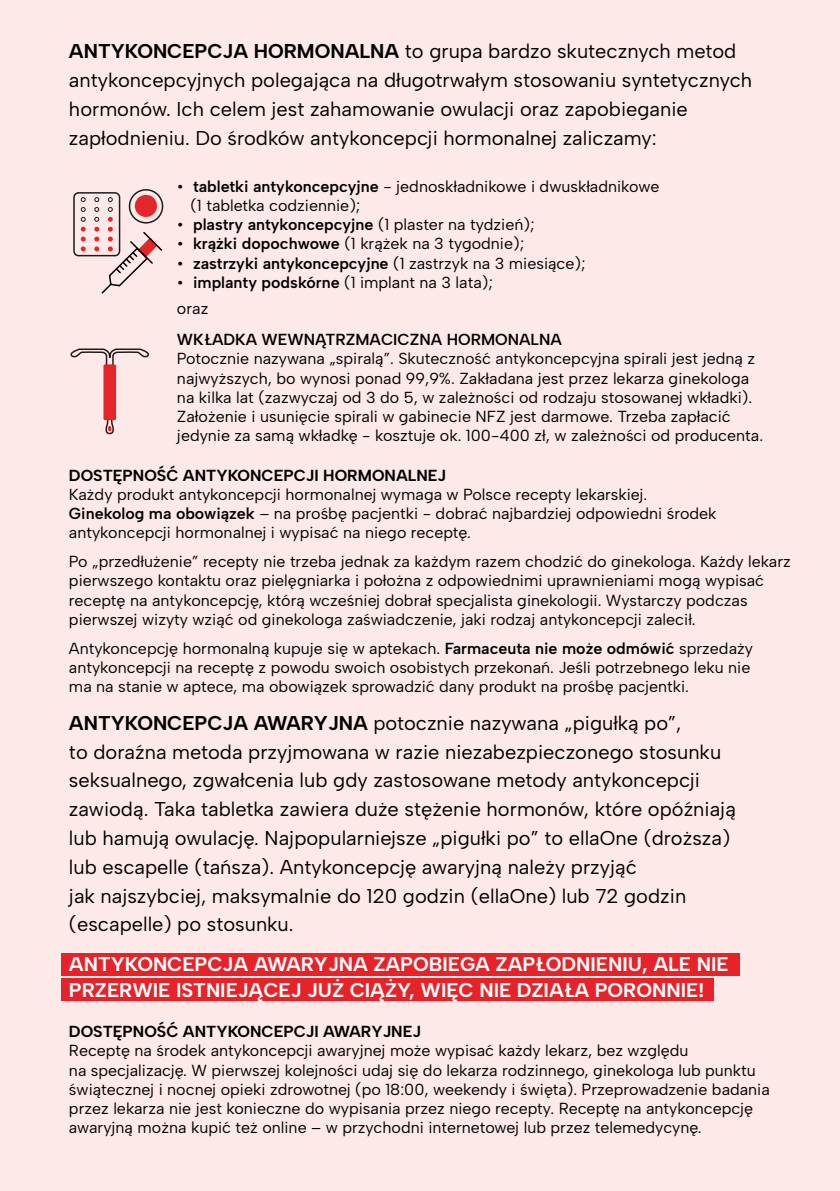
<style>
.page{position:relative;width:840px;height:1191px;background:#fff}
.page>*{position:absolute;margin:0;border:0;box-sizing:border-box;transform-origin:0 0}
.t1{font:20px/28.8px "Albert Sans";color:#000}
.t2{font:700 20px/26px "Albert Sans";color:#fff}
.t3{font:16px/19.2px "Albert Sans";color:#000}
.t4{font:600 16px "Albert Sans";color:#000}
.t5{font:700 16px "Albert Sans";color:#000}
.s1{font-weight:700}
.s2{font-weight:600}
.s3{font-weight:400}
</style>
<div class="page">
<div style="left:0;top:0;width:839px;height:1191px;background:#fde9e7"></div>
<div style="left:61px;top:977px;width:652px;height:23px;background:#e52329"></div>
<div style="left:61px;top:952px;width:678px;height:23px;background:#e52329"></div>
<svg style="left:70px;top:348px;width:80px;height:87px"></svg>
<div style="left:103px;top:364px;width:13px;height:56px;background:#e32629;border-radius:2px"></div>
<svg style="left:81px;top:197px;width:5px;height:54px"></svg>
<div style="left:73px;top:192px;width:47px;height:64px;border:2px solid #1c1c1c;border-radius:5px"></div>
<div style="left:129px;top:189px;width:34px;height:34px;border:2px solid #1c1c1c;border-radius:50%"></div>
<svg style="left:135px;top:195px;width:22px;height:22px"></svg>
<svg style="left:94px;top:197px;width:69px;height:97px"></svg>
<p class="t1" style="left:69px;top:37px;width:684px"><span class="s1">ANTYKONCEPCJA HORMONALNA</span> to grupa bardzo skutecznych metod antykoncepcyjnych polegająca na długotrwałym stosowaniu syntetycznych hormonów. Ich celem jest zahamowanie owulacji oraz zapobieganie zapłodnieniu. Do środków antykoncepcji hormonalnej zaliczamy:</p>
<p class="t3" style="left:190px;top:177px;width:470px;text-indent:-13px">• <span class="s2">tabletki antykoncepcyjne</span> - jednoskładnikowe i dwuskładnikowe (1 tabletka codziennie);</p>
<p class="t4" style="left:177px;top:215px;width:359px"><span class="s3">•</span> plastry antykoncepcyjne <span class="s3">(1 plaster na tydzień);</span></p>
<p class="t3" style="left:177px;top:234px;width:348px">• <span class="s2">krążki dopochwowe</span> (1 krążek na 3 tygodnie);</p>
<p class="t3" style="left:177px;top:253px;width:410px">• <span class="s2">zastrzyki antykoncepcyjne</span> (1 zastrzyk na 3 miesiące);</p>
<p class="t3" style="left:177px;top:269px;width:317px;line-height:26px">• <span class="s2">implanty podskórne</span> (1 implant na 3 lata); oraz</p>
<p class="t4" style="left:177px;top:330px;width:386px">WKŁADKA WEWNĄTRZMACICZNA HORMONALNA</p>
<p class="t3" style="left:177px;top:349px;width:587px">Potocznie nazywana „spiralą”. Skuteczność antykoncepcyjna spirali jest jedną z najwyższych, bo wynosi ponad 99,9%. Zakładana jest przez lekarza ginekologa na kilka lat (zazwyczaj od 3 do 5, w zależności od rodzaju stosowanej wkładki).<br>Założenie i usunięcie spirali w gabinecie NFZ jest darmowe. Trzeba zapłacić jedynie za samą wkładkę - kosztuje ok. 100-400 zł, w zależności od producenta.</p>
<p class="t5" style="left:69px;top:465px;width:378px">DOSTĘPNOŚĆ ANTYKONCEPCJI HORMONALNEJ</p>
<p class="t3" style="left:69px;top:485px;width:648px">Każdy produkt antykoncepcji hormonalnej wymaga w Polsce recepty lekarskiej.<br><span class="s2">Ginekolog ma obowiązek</span> – na prośbę pacjentki - dobrać najbardziej odpowiedni środek antykoncepcji hormonalnej i wypisać na niego receptę.</p>
<p class="t3" style="left:69px;top:552px;width:722px">Po „przedłużenie” recepty nie trzeba jednak za każdym razem chodzić do ginekologa. Każdy lekarz pierwszego kontaktu oraz pielęgniarka i położna z odpowiednimi uprawnieniami mogą wypisać receptę na antykoncepcję, którą wcześniej dobrał specjalista ginekologii. Wystarczy podczas pierwszej wizyty wziąć od ginekologa zaświadczenie, jaki rodzaj antykoncepcji zalecił.</p>
<p class="t3" style="left:69px;top:638px;width:685px">Antykoncepcję hormonalną kupuje się w aptekach. <span class="s2">Farmaceuta nie może odmówić</span> sprzedaży antykoncepcji na receptę z powodu swoich osobistych przekonań. Jeśli potrzebnego leku nie ma na stanie w aptece, ma obowiązek sprowadzić dany produkt na prośbę pacjentki.</p>
<p class="t1" style="left:69px;top:708px;width:668px"><span class="s1">ANTYKONCEPCJA AWARYJNA</span> potocznie nazywana „pigułką po”,<br>to doraźna metoda przyjmowana w razie niezabezpieczonego stosunku seksualnego, zgwałcenia lub gdy zastosowane metody antykoncepcji zawiodą. Taka tabletka zawiera duże stężenie hormonów, które opóźniają lub hamują owulację. Najpopularniejsze „pigułki po” to ellaOne (droższa) lub escapelle (tańsza). Antykoncepcję awaryjną należy przyjąć<br>jak najszybciej, maksymalnie do 120 godzin (ellaOne) lub 72 godzin (escapelle) po stosunku.</p>
<p class="t2" style="left:69px;top:951px;width:660px">ANTYKONCEPCJA AWARYJNA ZAPOBIEGA ZAPŁODNIENIU, ALE NIE<br>PRZERWIE ISTNIEJĄCEJ JUŻ CIĄŻY, WIĘC NIE DZIAŁA PORONNIE!</p>
<p class="t5" style="left:69px;top:1021px;width:353px">DOSTĘPNOŚĆ ANTYKONCEPCJI AWARYJNEJ</p>
<p class="t3" style="left:69px;top:1041px;width:702px">Receptę na środek antykoncepcji awaryjnej może wypisać każdy lekarz, bez względu<br>na specjalizację. W pierwszej kolejności udaj się do lekarza rodzinnego, ginekologa lub punktu świątecznej i nocnej opieki zdrowotnej (po 18:00, weekendy i święta). Przeprowadzenie badania przez lekarza nie jest konieczne do wypisania przez niego recepty. Receptę na antykoncepcję awaryjną można kupić też online – w przychodni internetowej lub przez telemedycynę.</p>
</div>
